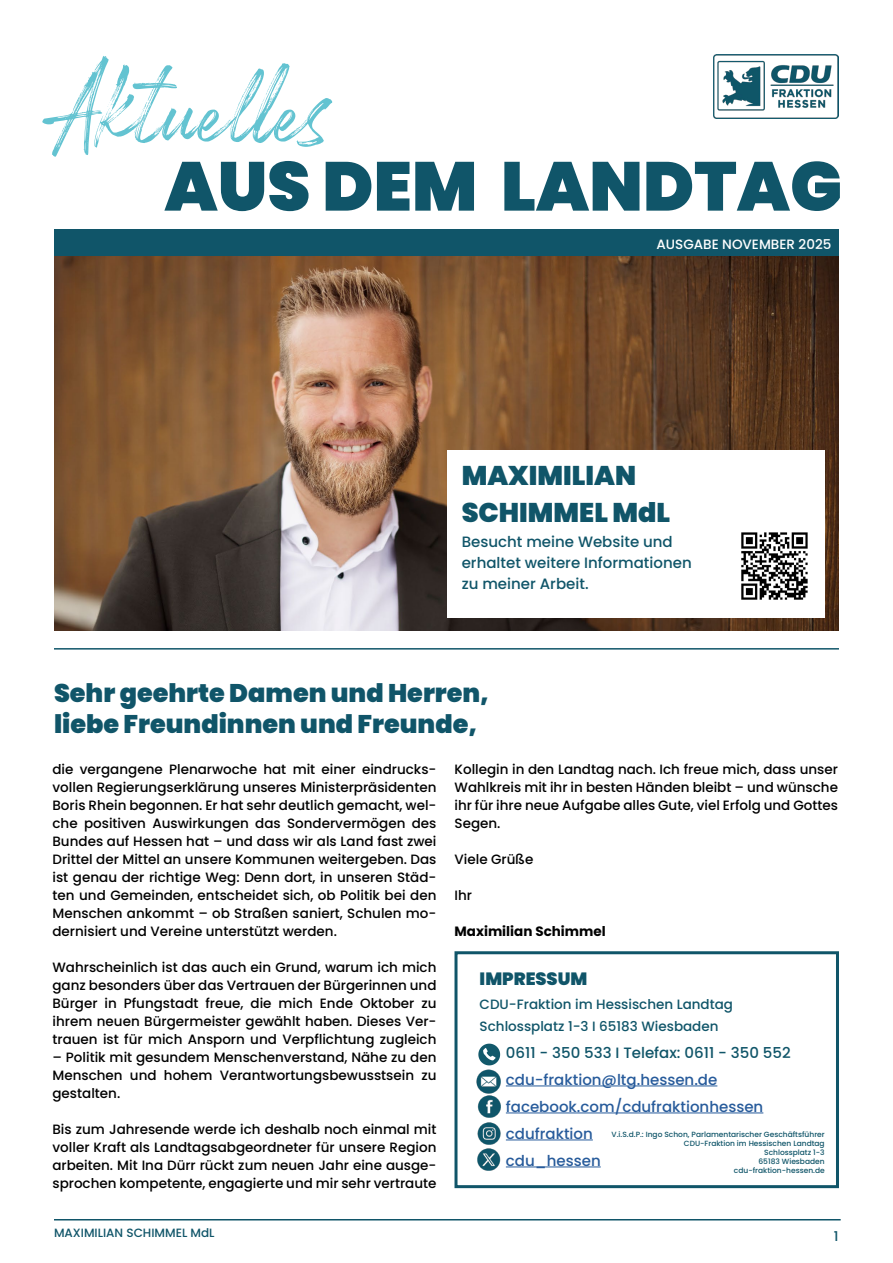
<style>
.page{position:relative;width:893px;height:1263px;background:#fff}
.page>*{position:absolute;margin:0;border:0;box-sizing:border-box;transform-origin:0 0}
.t1{font:106.5px "Rockness";letter-spacing:-.01em;color:#63c3d1}
.t2{font:900 69px "Poppins";color:#105569}
.t3{font:900 27px/37.5px "Poppins";color:#105569}
.t4{font:900 25.5px/30.6px "Poppins";color:#105569}
.t5{font:900 17.7px "Poppins";color:#105569}
.t6{font:500 15px/21px "Poppins";color:#105569}
.t7{font:500 15px/27px "Poppins";color:#275b9b}
.t8{font:500 13.5px/18px "Poppins";color:#000;text-align:justify}
.t9{font:500 13.5px/21.8px "Poppins";color:#105569}
.t10{font:500 13.5px "Poppins";color:#fff}
.t11{font:700 13.5px "Poppins";color:#000}
.t12{font:500 12px "Poppins";color:#105569}
.t13{font:500 7.5px/9px "Poppins";color:#105569;text-align:right}
</style>
<div class="page">
<hr style="left:54px;top:1219px;width:787px;height:1px;background:#105569">
<img style="left:54px;top:256px;width:785px;height:374px">
<div style="left:447px;top:450px;width:378px;height:168px;background:#fff"></div>
<img style="left:713px;top:54px;width:126px;height:64px">
<div style="left:54px;top:230px;width:785px;height:26px;background:#105569"></div>
<img style="left:741px;top:532px;width:67px;height:68px">
<hr style="left:54px;top:648px;width:785px;height:2px;background:#105569">
<img style="left:476px;top:1069px;width:25px;height:102px">
<div style="left:454px;top:951px;width:385px;height:237px;border:3px solid #105569"></div>
<svg style="left:478px;top:1044px;width:22px;height:21px"></svg>
<hr style="left:506px;top:1085px;width:211px;height:1px;background:#275b9b">
<hr style="left:506px;top:1112px;width:257px;height:1px;background:#275b9b">
<hr style="left:506px;top:1139px;width:87px;height:1px;background:#275b9b">
<hr style="left:506px;top:1166px;width:95px;height:1px;background:#275b9b">
<h1 class="t1" style="left:57px;top:40px;width:276px">Aktuelles</h1>
<h2 class="t2" style="left:164px;top:146px;width:679px">AUS DEM LANDTAG</h2>
<p class="t10" style="left:656px;top:236px;width:176px">AUSGABE NOVEMBER 2025</p>
<h3 class="t3" style="left:462px;top:457px;width:210px">MAXIMILIAN<br>SCHIMMEL MdL</h3>
<p class="t6" style="left:462px;top:531px;width:232px">Besucht meine Website und erhaltet weitere Informationen zu meiner Arbeit.</p>
<h3 class="t4" style="left:54px;top:678px;width:437px">Sehr geehrte Damen und Herren, liebe Freundinnen und Freunde,</h3>
<p class="t8" style="left:52px;top:760px;width:386px">die vergangene Plenarwoche hat mit einer eindrucks&shy;vollen Regierungserklärung unseres Ministerpräsidenten Boris Rhein begonnen. Er hat sehr deutlich gemacht, wel&shy;che positiven Auswirkungen das Sondervermögen des Bundes auf Hessen hat – und dass wir als Land fast zwei Drittel der Mittel an unsere Kommunen weitergeben. Das ist genau der richtige Weg: Denn dort, in unseren Städ&shy;ten und Gemeinden, entscheidet sich, ob Politik bei den Menschen ankommt – ob Straßen saniert, Schulen mo&shy;dernisiert und Vereine unterstützt werden.</p>
<p class="t8" style="left:52px;top:958px;width:386px">Wahrscheinlich ist das auch ein Grund, warum ich mich ganz besonders über das Vertrauen der Bürgerinnen und Bürger in Pfungstadt freue, die mich Ende Oktober zu ihrem neuen Bürgermeister gewählt haben. Dieses Ver&shy;trauen ist für mich Ansporn und Verpflichtung zugleich</p>
<p class="t8" style="left:52px;top:1048px;width:386px">– Politik mit gesundem Menschenverstand, Nähe zu den Menschen und hohem Verantwortungsbewusstsein zu gestalten.</p>
<p class="t8" style="left:52px;top:1120px;width:385px">Bis zum Jahresende werde ich deshalb noch einmal mit voller Kraft als Landtagsabgeordneter für unsere Region arbeiten. Mit Ina Dürr rückt zum neuen Jahr eine ausge&shy;sprochen kompetente, engagierte und mir sehr vertraute</p>
<p class="t8" style="left:454px;top:760px;width:385px">Kollegin in den Landtag nach. Ich freue mich, dass unser Wahlkreis mit ihr in besten Händen bleibt – und wünsche ihr für ihre neue Aufgabe alles Gute, viel Erfolg und Gottes Segen.</p>
<p class="t8" style="left:454px;top:850px;width:80px">Viele Grüße</p>
<p class="t8" style="left:454px;top:886px;width:19px">Ihr</p>
<p class="t11" style="left:454px;top:923px;width:153px">Maximilian Schimmel</p>
<h3 class="t5" style="left:480px;top:968px;width:109px">IMPRESSUM</h3>
<p class="t9" style="left:480px;top:993px;width:255px">CDU-Fraktion im Hessischen Landtag<br>Schlossplatz 1-3 I 65183 Wiesbaden</p>
<p class="t6" style="left:506px;top:1042px;width:286px">0611 - 350 533 I Telefax: 0611 - 350 552</p>
<p class="t7" style="left:506px;top:1066px;width:259px">cdu-fraktion@ltg.hessen.de facebook.com/cdufraktionhessen cdufraktion<br>cdu_hessen</p>
<p class="t13" style="left:612px;top:1129px;width:215px">V.i.S.d.P.: Ingo Schon, Parlamentarischer Geschäftsführer<br>CDU-Fraktion im Hessischen Landtag<br>Schlossplatz 1-3<br>65183 Wiesbaden<br>cdu-fraktion-hessen.de</p>
<p class="t12" style="left:54px;top:1226px;width:162px">MAXIMILIAN SCHIMMEL MdL</p>
<p class="t9" style="left:834px;top:1226px;width:6px">1</p>
</div>
